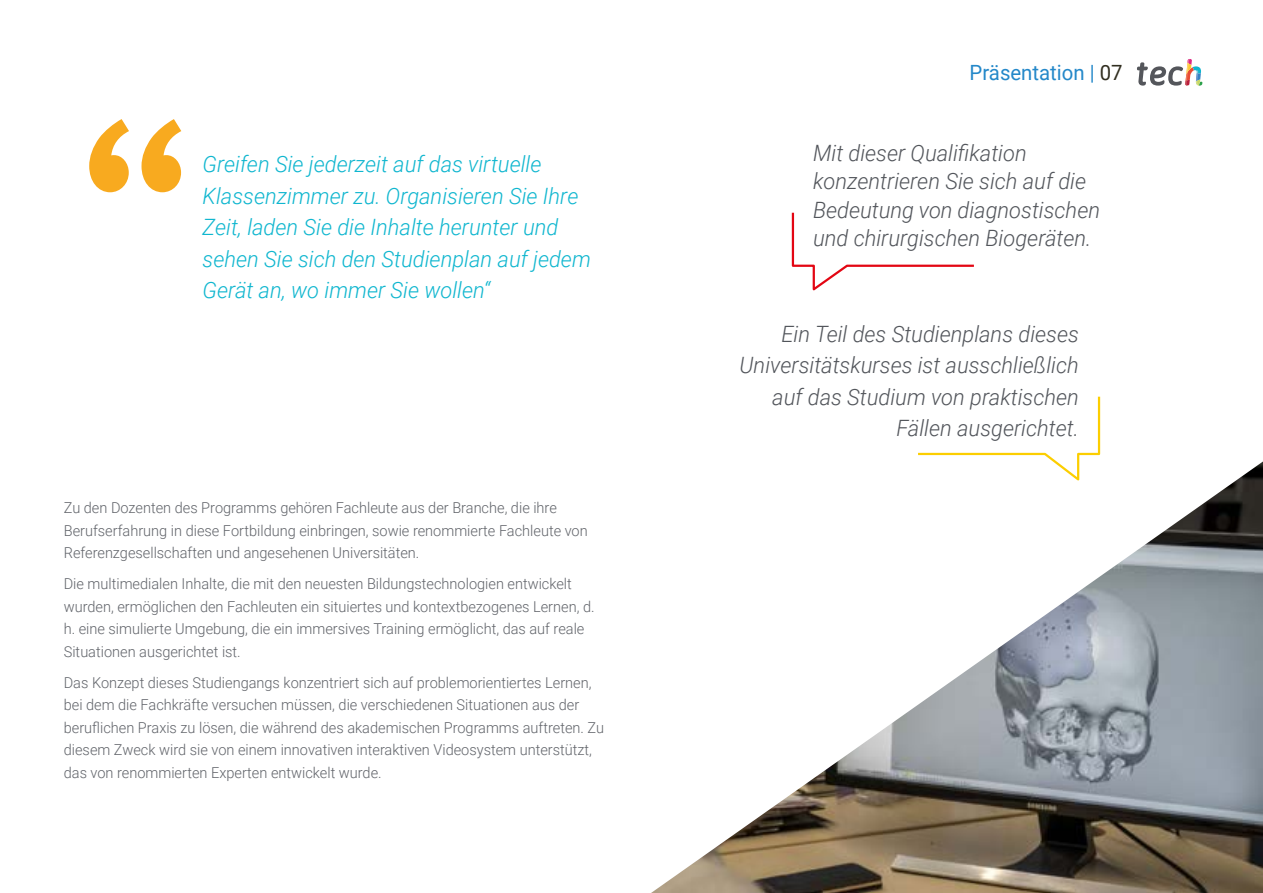
<style>
.page{position:relative;width:1263px;height:893px;background:#fff}
.page>*{position:absolute;margin:0;border:0;box-sizing:border-box;transform-origin:0 0}
.t1{font:italic 300 22.5px/31.5px "Roboto";color:#52555b;text-align:right}
.t2{font:italic 300 22.5px/31.5px "Roboto";color:#0fb6cf}
.t3{font:21px "Roboto";color:#2488c9}
.t4{font:300 15px/22.5px "Roboto";color:#61646a}
.s1{color:#312e20}
</style>
<div class="page">
<svg style="left:89px;top:119px;width:92px;height:73px"></svg>
<img style="left:651px;top:461px;width:612px;height:432px">
<svg style="left:1137px;top:59px;width:65px;height:27px"></svg>
<svg style="left:916px;top:396px;width:185px;height:88px"></svg>
<svg style="left:791px;top:212px;width:183px;height:79px"></svg>
<h1 class="t2" style="left:203px;top:148px;width:390px">Greifen Sie jederzeit auf das virtuelle Klassenzimmer zu. Organisieren Sie Ihre Zeit, laden Sie die Inhalte herunter und sehen Sie sich den Studienplan auf jedem Gerät an, wo immer Sie wollen“</h1>
<p class="t4" style="left:64px;top:496px;width:525px">Zu den Dozenten des Programms gehören Fachleute aus der Branche, die ihre<br>Berufserfahrung in diese Fortbildung einbringen, sowie renommierte Fachleute von<br>Referenzgesellschaften und angesehenen Universitäten.</p>
<p class="t4" style="left:64px;top:572px;width:532px">Die multimedialen Inhalte, die mit den neuesten Bildungstechnologien entwickelt wurden, ermöglichen den Fachleuten ein situiertes und kontextbezogenes Lernen, d. h. eine simulierte Umgebung, die ein immersives Training ermöglicht, das auf reale Situationen ausgerichtet ist.</p>
<p class="t4" style="left:64px;top:670px;width:542px">Das Konzept dieses Studiengangs konzentriert sich auf problemorientiertes Lernen, bei dem die Fachkräfte versuchen müssen, die verschiedenen Situationen aus der beruflichen Praxis zu lösen, die während des akademischen Programms auftreten. Zu diesem Zweck wird sie von einem innovativen interaktiven Videosystem unterstützt, das von renommierten Experten entwickelt wurde.</p>
<h2 class="t3" style="left:969px;top:57px;width:155px">Präsentation | <span class="s1">07</span></h2>
<h1 class="t1" style="left:813px;top:138px;width:289px;line-height:28.5px;text-align:left">Mit dieser Qualifikation konzentrieren Sie sich auf die<br>Bedeutung von diagnostischen und chirurgischen Biogeräten.</h1>
<h1 class="t1" style="left:740px;top:317px;width:341px">Ein Teil des Studienplans dieses<br>Universitätskurses ist ausschließlich auf das Studium von praktischen<br>Fällen ausgerichtet.</h1>
</div>
